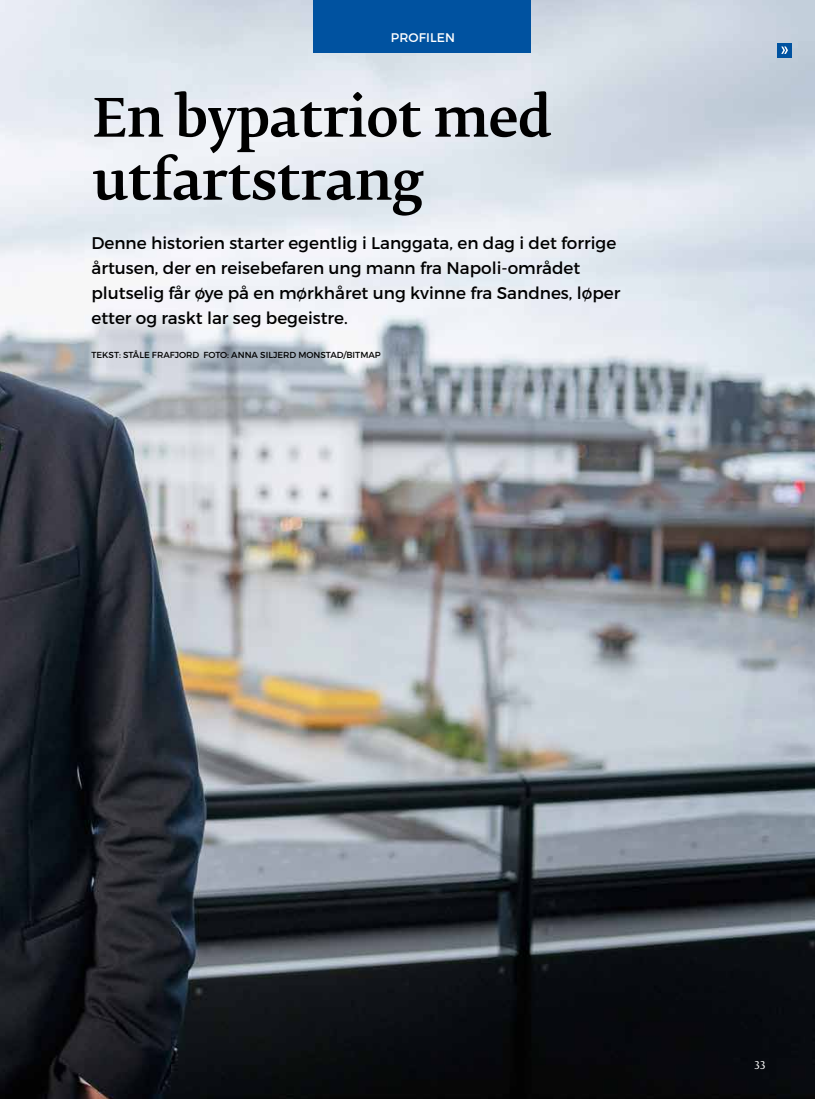
<style>
.page{position:relative;width:815px;height:1099px;background:#fff}
.page>*{position:absolute;margin:0;border:0;box-sizing:border-box;transform-origin:0 0}
.t1{font:500 52.5px/63px "Fedra Serif B Std";letter-spacing:-.01em;color:#000}
.t2{font:16.88px/25px "Montserrat";color:#000}
.t3{font:12.5px "Montserrat";letter-spacing:.01em;color:#fff}
.t4{font:10.62px "Fedra Serif B Std";color:#fff}
.t5{font:8.75px "Montserrat";color:#000}
</style>
<div class="page">
<img style="left:0;top:0;width:815px;height:1098px">
<div style="left:777px;top:43px;width:14px;height:14px;background:#0052a0"></div>
<svg style="left:781px;top:47px;width:7px;height:7px"></svg>
<div style="left:313px;top:0;width:217px;height:52px;background:#0052a0"></div>
<p class="t3" style="left:391px;top:30px;width:66px">PROFILEN</p>
<h1 class="t1" style="left:92px;top:90px;width:461px">En bypatriot med utfartstrang</h1>
<p class="t2" style="left:91px;top:230px;width:530px">Denne historien starter egentlig i Langgata, en dag i det forrige årtusen, der en reisebefaren ung mann fra Napoli-området plutselig får øye på en mørkhåret ung kvinne fra Sandnes, løper etter og raskt lar seg begeistre.</p>
<p class="t5" style="left:92px;top:350px;width:291px">TEKST: STÅLE FRAFJORD FOTO: ANNA SILJERD MONSTAD/BITMAP</p>
<p class="t4" style="left:754px;top:1057px;width:12px">33</p>
</div>
